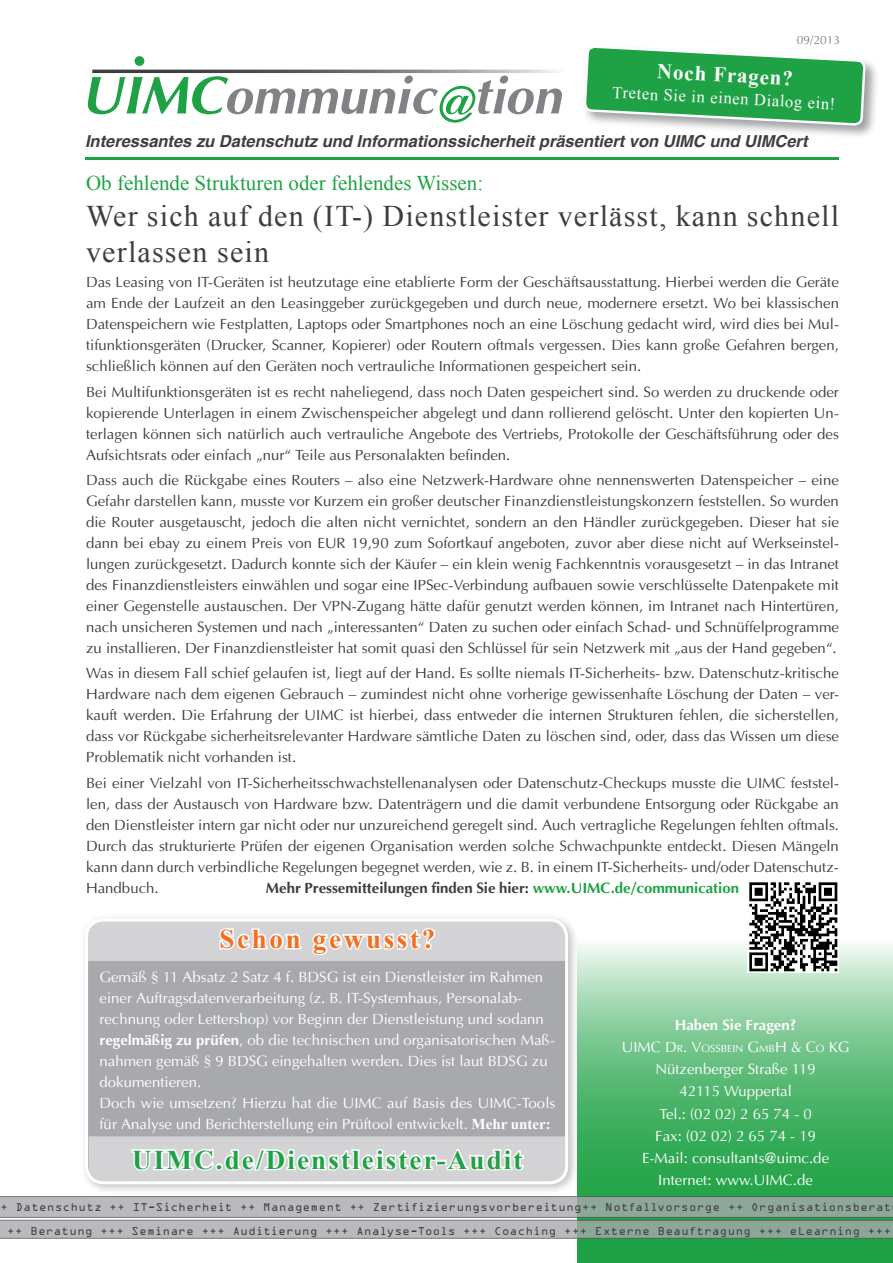
<style>
.page{position:relative;width:893px;height:1263px;background:#fff}
.page>*{position:absolute;margin:0;border:0;box-sizing:border-box;transform-origin:0 0}
.t1{font:italic 700 51.3px "Ottawa";color:#808285}
.h1_Überschrift{font:30px/36px "Times New Roman";letter-spacing:.04em;color:#3e3e3f}
.Kasten_weiß{font:700 27px "Times New Roman";letter-spacing:.08em;color:#1fa245}
.h1_Überschrift-2{font:700 27px "Times New Roman";letter-spacing:.1em;color:#f36e21}
.h2_Subtitel{font:21px "Times New Roman";color:#1fa245}
.h1_Überschrift-3{font:700 21px "Times New Roman";color:#fff}
.t2{font:italic 700 16.5px "Switzerland";color:#3e3e3f}
.h1_Überschrift-4{font:16.5px "Times New Roman";color:#fff}
.p_Haupttext{font:15px/21px "Ottawa Plain";color:#3e3e3f;text-align:justify}
.Kasten_weiß-2{font:15px/22.2px "Ottawa Plain";color:#fff}
.p_Haupttext-2{font:700 15px "Ottawa";color:#3e3e3f}
.t3{font:700 15px "Ottawa";color:#fff}
.t4{font:12px/24.5px "OCRA Extended";letter-spacing:.05em;color:#3e3e3f;text-align:center}
.p_Haupttext-3{font:12px "Ottawa Plain";color:#808285}
.s1{font-size:53.55px;color:#1fa245}
.s2{color:#1fa245}
.s3{font-family:"Ottawa";font-weight:700}
.s4{font-family:"Times New Roman";font-weight:700}
.s5{font-style:inherit}
.s6{font-size:10.5px}
</style>
<div class="page">
<svg style="left:576px;top:944px;width:317px;height:319px;background:#64be7e"></svg>
<svg style="left:0;top:1196px;width:893px;height:42px;background:#a4b0ab"></svg>
<hr style="left:85px;top:157px;width:754px;height:3px;background:#1fa245">
<hr style="left:92px;top:70px;width:472px;height:3px;background:#3e3e3f">
<div style="left:135px;top:56px;width:9px;height:10px;background:#1fa245;border-radius:50%"></div>
<img style="left:747px;top:882px;width:92px;height:90px">
<div style="left:80px;top:913px;width:499px;height:282px;background:#a8a9ad;opacity:.75"></div>
<div style="left:87px;top:920px;width:480px;height:263px;background:#a8a9ad;border-radius:17px"></div>
<svg style="left:87px;top:913px;width:480px;height:48px"></svg>
<svg style="left:89px;top:1136px;width:479px;height:48px;background:#dedee0"></svg>
<div style="left:582px;top:43px;width:297px;height:97px;background:#808285;opacity:.75"></div>
<svg style="left:583px;top:44px;width:284px;height:96px"></svg>
<h1 class="t1" style="left:81px;top:64px;width:482px"><span class="s1">UIMC</span>ommunic<span class="s2">@</span>tion</h1>
<p class="p_Haupttext-3" style="left:797px;top:33px;width:45px">09/2013</p>
<p class="h1_Überschrift-3" style="left:658px;top:57px;width:137px;rotate:3deg">Noch Fragen?</p>
<p class="h1_Überschrift-4" style="left:613px;top:81px;width:225px;rotate:3deg">Treten Sie in einen Dialog ein!</p>
<p class="t2" style="left:85px;top:131px;width:724px">Interessantes zu Datenschutz und Informationssicherheit präsentiert von UIMC und UIMCert</p>
<p class="h2_Subtitel" style="left:86px;top:169px;width:399px">Ob fehlende Strukturen oder fehlendes Wissen:</p>
<p class="h1_Überschrift" style="left:86px;top:198px;width:754px">Wer sich auf den (IT-) Dienstleister verlässt, kann schnell verlassen sein</p>
<p class="p_Haupttext" style="left:86px;top:272px;width:754px">Das Leasing von IT-Geräten ist heutzutage eine etablierte Form der Geschäftsausstattung. Hierbei werden die Geräte am Ende der Laufzeit an den Leasinggeber zurückgegeben und durch neue, modernere ersetzt. Wo bei klassischen Datenspeichern wie Festplatten, Laptops oder Smartphones noch an eine Löschung gedacht wird, wird dies bei Mul&shy;tifunktionsgeräten (Drucker, Scanner, Kopierer) oder Routern oftmals vergessen. Dies kann große Gefahren bergen, schließlich können auf den Geräten noch vertrauliche Informationen gespeichert sein.</p>
<p class="p_Haupttext" style="left:86px;top:381px;width:754px">Bei Multifunktionsgeräten ist es recht naheliegend, dass noch Daten gespeichert sind. So werden zu druckende oder kopierende Unterlagen in einem Zwischenspeicher abgelegt und dann rollierend gelöscht. Unter den kopierten Un&shy;terlagen können sich natürlich auch vertrauliche Angebote des Vertriebs, Protokolle der Geschäftsführung oder des Aufsichtsrats oder einfach „nur“ Teile aus Personalakten befinden.</p>
<p class="p_Haupttext" style="left:86px;top:469px;width:754px">Dass auch die Rückgabe eines Routers – also eine Netzwerk-Hardware ohne nennenswerten Datenspeicher – eine Gefahr darstellen kann, musste vor Kurzem ein großer deutscher Finanzdienstleistungskonzern feststellen. So wurden die Router ausgetauscht, jedoch die alten nicht vernichtet, sondern an den Händler zurückgegeben. Dieser hat sie dann bei ebay zu einem Preis von EUR 19,90 zum Sofortkauf angeboten, zuvor aber diese nicht auf Werkseinstel&shy;lungen zurückgesetzt. Dadurch konnte sich der Käufer – ein klein wenig Fachkenntnis vorausgesetzt – in das Intranet des Finanzdienstleisters einwählen und sogar eine IPSec-Verbindung aufbauen sowie verschlüsselte Datenpakete mit einer Gegenstelle austauschen. Der VPN-Zugang hätte dafür genutzt werden können, im Intranet nach Hintertüren, nach unsicheren Systemen und nach „interessanten“ Daten zu suchen oder einfach Schad- und Schnüffelprogramme zu installieren. Der Finanzdienstleister hat somit quasi den Schlüssel für sein Netzwerk mit „aus der Hand gegeben“.</p>
<p class="p_Haupttext" style="left:86px;top:663px;width:754px">Was in diesem Fall schief gelaufen ist, liegt auf der Hand. Es sollte niemals IT-Sicherheits- bzw. Datenschutz-kritische Hardware nach dem eigenen Gebrauch – zumindest nicht ohne vorherige gewissenhafte Löschung der Daten – ver&shy;kauft werden. Die Erfahrung der UIMC ist hierbei, dass entweder die internen Strukturen fehlen, die sicherstellen, dass vor Rückgabe sicherheitsrelevanter Hardware sämtliche Daten zu löschen sind, oder, dass das Wissen um diese Problematik nicht vorhanden ist.</p>
<p class="p_Haupttext" style="left:86px;top:772px;width:754px">Bei einer Vielzahl von IT-Sicherheitsschwachstellenanalysen oder Datenschutz-Checkups musste die UIMC feststel&shy;len, dass der Austausch von Hardware bzw. Datenträgern und die damit verbundene Entsorgung oder Rückgabe an den Dienstleister intern gar nicht oder nur unzureichend geregelt sind. Auch vertragliche Regelungen fehlten oftmals.<br>Durch das strukturierte Prüfen der eigenen Organisation werden solche Schwachpunkte entdeckt. Diesen Mängeln kann dann durch verbindliche Regelungen begegnet werden, wie z. B. in einem IT-Sicherheits- und/oder Datenschutz-Handbuch.</p>
<p class="p_Haupttext-2" style="left:266px;top:878px;width:475px">Mehr Pressemitteilungen finden Sie hier: <span class="s2">www.UIMC.de/communication</span></p>
<p class="h1_Überschrift-2" style="left:219px;top:920px;width:217px">Schon gewusst?</p>
<p class="Kasten_weiß-2" style="left:99px;top:966px;width:457px;line-height:21px">Gemäß § 11 Absatz 2 Satz 4 f. BDSG ist ein Dienstleister im Rahmen einer Auftragsdatenverarbeitung (z. B. IT-Systemhaus, Personalab&shy;rechnung oder Lettershop) vor Beginn der Dienstleistung und sodann <span class="s3">regelmäßig zu prüfen</span>, ob die technischen und organisatorischen Maß&shy;nahmen gemäß § 9 BDSG eingehalten werden. Dies ist laut BDSG zu dokumentieren.</p>
<p class="Kasten_weiß-2" style="left:99px;top:1092px;width:457px;line-height:21px">Doch wie umsetzen? Hierzu hat die UIMC auf Basis des UIMC-Tools für Analyse und Berichterstellung ein Prüftool entwickelt. <span class="s4">Mehr unter:</span></p>
<p class="Kasten_weiß" style="left:132px;top:1141px;width:392px">UIMC.de/Dienstleister-Audit</p>
<p class="t3" style="left:675px;top:1015px;width:123px">Haben Sie Fragen?</p>
<p class="Kasten_weiß-2" style="left:622px;top:1036px;width:229px;text-align:center"><span class="s5">UIMC D</span><span class="s6">R</span><span class="s5">. V</span><span class="s6">OSSBEI N</span> <span class="s5">G</span><span class="s6">MB</span><span class="s5">H &amp; C</span><span class="s6">O</span> <span class="s5">KG<br></span>Nützenberger Straße 119<br>42115 Wuppertal<br>Tel.: (02 02) 2 65 74 - 0<br>Fax: (02 02) 2 65 74 - 19<br>E-Mail: consultants@uimc.de<br>Internet: www.UIMC.de</p>
<p class="t4" style="left:1px;top:1194px;width:892px">+ Datenschutz ++ IT-Sicherheit ++ Management ++ Zertifizierungsvorbereitung++ Notfallvorsorge ++ Organisationsberat ++ Beratung +++ Seminare +++ Auditierung +++ Analyse-Tools +++ Coaching +++ Externe Beauftragung +++ eLearning +++</p>
</div>
